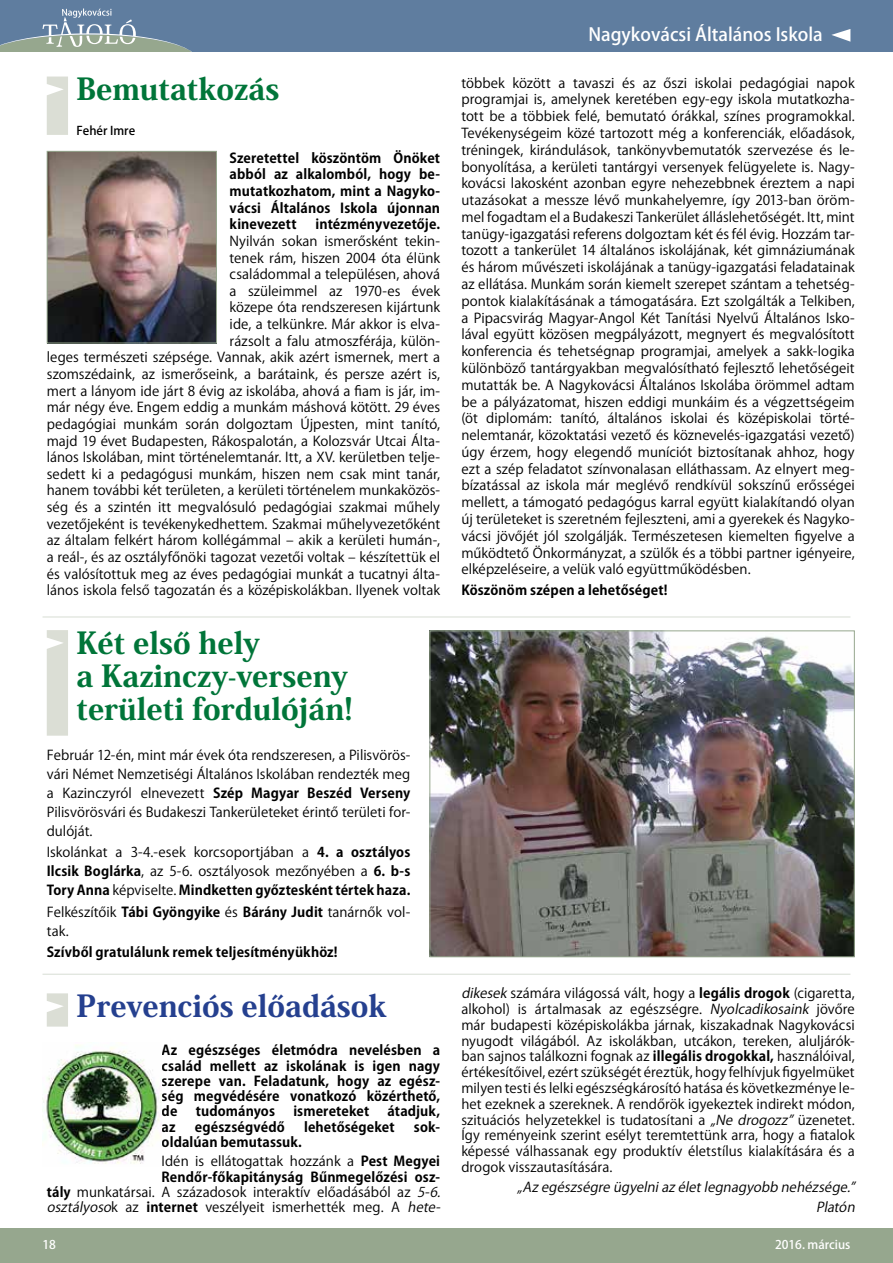
<style>
.page{position:relative;width:893px;height:1263px;background:#fff}
.page>*{position:absolute;margin:0;border:0;box-sizing:border-box;transform-origin:0 0}
.t1{font:800 30px/33px "Koz Min Pr 6 N";color:#007539}
.t2{font:800 30px "Koz Min Pr 6 N";color:#25408f}
.t3{font:500 18px "Koz Go Pr 6 N";color:#fff}
.t4{font:13.5px/16.8px "Koz Go Pr 6 N";letter-spacing:.005em;color:#000;text-align:justify}
.t5{font:700 13.5px/16.6px "Koz Go Pr 6 N";letter-spacing:.01em;color:#000;text-align:justify}
.t6{font:italic 13.5px/20.1px "Koz Go Pr 6 N";color:#000;text-align:right}
.t7{font:500 12px "Koz Go Pr 6 N";color:#fff}
.t8{font:500 12px "Koz Go Pr 6 N";color:#000}
.s1{font-weight:700}
.s2{font-weight:400}
.s3{font-style:italic}
</style>
<div class="page">
<div style="left:0;top:1229px;width:893px;height:34px;background:#96a78e"></div>
<div style="left:0;top:0;width:893px;height:51px;background:#5f7d9f"></div>
<svg style="left:831px;top:29px;width:19px;height:13px"></svg>
<svg style="left:0;top:9px;width:191px;height:42px"></svg>
<svg style="left:47px;top:77px;width:21px;height:58px"></svg>
<img style="left:49px;top:153px;width:166px;height:188px">
<div style="left:47px;top:151px;width:170px;height:192px;border:1px solid #96a78e"></div>
<div style="left:47px;top:630px;width:21px;height:106px;background:#dbded5"></div>
<img style="left:431px;top:632px;width:422px;height:323px">
<div style="left:429px;top:630px;width:426px;height:327px;border:1px solid #96a78e"></div>
<svg style="left:47px;top:993px;width:21px;height:33px"></svg>
<img style="left:43px;top:1045px;width:119px;height:119px">
<hr style="left:43px;top:617px;width:807px;height:1px;background:#96a78e">
<hr style="left:43px;top:974px;width:807px;height:1px;background:#96a78e">
<h1 class="t1" style="left:77px;top:73px;width:204px">Bemutatkozás</h1>
<p class="t8" style="left:77px;top:124px;width:60px">Fehér Imre</p>
<p class="t5" style="left:230px;top:150px;width:212px">Szeretettel köszöntöm Önöket abból az alkalomból, hogy be&shy;mutatkozhatom, mint a Nagyko&shy;vácsi Általános Iskola újonnan kinevezett</p>
<p class="t5" style="left:315px;top:216px;width:126px">intézményvezetője.</p>
<p class="t4" style="left:47px;top:233px;width:395px;text-align:right">Nyilván sokan ismerősként tekin-<br>tenek rám, hiszen 2004 óta élünk<br>családommal a településen, ahová<br>a szüleimmel az 1970-es évek<br>közepe óta rendszeresen kijártunk<br>ide, a telkünkre. Már akkor is elva-<br>rázsolt a falu atmoszférája, külön-<br>leges természeti szépsége. Vannak, akik azért ismernek, mert a szomszédaink, az ismerőseink, a barátaink, és persze azért is, mert a lányom ide járt 8 évig az iskolába, ahová a fiam is jár, im&shy;már négy éve. Engem eddig a munkám máshová kötött. 29 éves pedagógiai munkám során dolgoztam Újpesten, mint tanító, majd 19 évet Budapesten, Rákospalotán, a Kolozsvár Utcai Álta&shy;lános Iskolában, mint történelemtanár. Itt, a XV. kerületben telje&shy;sedett ki a pedagógusi munkám, hiszen nem csak mint tanár, hanem további két területen, a kerületi történelem munkaközös&shy;ség és a szintén itt megvalósuló pedagógiai szakmai műhely vezetőjeként is tevékenykedhettem. Szakmai műhelyvezetőként az általam felkért három kollégámmal – akik a kerületi humán-, a reál-, és az osztályfőnöki tagozat vezetői voltak – készítettük el és valósítottuk meg az éves pedagógiai munkát a tucatnyi álta&shy;lános iskola felső tagozatán és a középiskolákban. Ilyenek voltak</p>
<h1 class="t1" style="left:77px;top:627px;width:278px">Két első hely<br>a Kazinczy-verseny területi fordulóján!</h1>
<p class="t4" style="left:47px;top:746px;width:365px;line-height:19px">Február 12-én, mint már évek óta rendszeresen, a Pilisvörös&shy;vári Német Nemzetiségi Általános Iskolában rendezték meg a Kazinczyról elnevezett <span class="s1">Szép Magyar Beszéd Verseny </span>Pilisvörösvári és Budakeszi Tankerületeket érintő területi for&shy;dulóját.</p>
<p class="t4" style="left:47px;top:843px;width:365px;line-height:19px">Iskolánkat a 3-4.-esek korcsoportjában a <span class="s1">4. a osztályos Ilcsik Boglárka</span>, az 5-6. osztályosok mezőnyében a <span class="s1">6. b-s Tory Anna</span> képviselte. <span class="s1">Mindketten győztesként tértek haza.</span></p>
<p class="t4" style="left:47px;top:902px;width:365px;line-height:19px">Felkészítőik <span class="s1">Tábi Gyöngyike</span> és <span class="s1">Bárány Judit</span> tanárnők vol&shy;tak.</p>
<p class="t5" style="left:47px;top:944px;width:292px">Szívből gratulálunk remek teljesítményükhöz!</p>
<h1 class="t2" style="left:77px;top:989px;width:312px">Prevenciós előadások</h1>
<p class="t5" style="left:162px;top:1043px;width:280px;line-height:15.3px">Az egészséges életmódra nevelésben a család mellett az iskolának is igen nagy szerepe van. Feladatunk, hogy az egész&shy;ség megvédésére vonatkozó közérthető, de</p>
<p class="t5" style="left:196px;top:1103px;width:81px">tudományos</p>
<p class="t5" style="left:293px;top:1103px;width:77px">ismereteket</p>
<p class="t5" style="left:388px;top:1103px;width:54px">átadjuk,</p>
<p class="t5" style="left:162px;top:1118px;width:15px">az</p>
<p class="t5" style="left:195px;top:1118px;width:91px">egészségvédő</p>
<p class="t5" style="left:304px;top:1118px;width:92px">lehetőségeket</p>
<p class="t5" style="left:414px;top:1118px;width:28px">sok-</p>
<p class="t5" style="left:162px;top:1132px;width:280px;line-height:19.5px">oldalúan bemutassuk.<br><span class="s2">Idén is ellátogattak hozzánk a</span> Pest Megyei</p>
<p class="t4" style="left:47px;top:1169px;width:399px;line-height:15.3px;text-align:left;text-indent:115px"><span class="s1">Rendőr-főkapitányság Bűnmegelőzési osz&shy;tály</span> munkatársai. A századosok interaktív előadásából az <span class="s3">5-6. osztályoso</span>k az <span class="s1">internet</span> veszélyeit ismerhették meg. A <span class="s3">hete-</span></p>
<h2 class="t3" style="left:588px;top:25px;width:236px">Nagykovácsi Általános Iskola</h2>
<p class="t4" style="left:461px;top:75px;width:395px">többek között a tavaszi és az őszi iskolai pedagógiai napok programjai is, amelynek keretében egy-egy iskola mutatkozha&shy;tott be a többiek felé, bemutató órákkal, színes programokkal.<br>Tevékenységeim közé tartozott még a konferenciák, előadások, tréningek, kirándulások, tankönyvbemutatók szervezése és le&shy;bonyolítása, a kerületi tantárgyi versenyek felügyelete is. Nagy&shy;kovácsi lakosként azonban egyre nehezebbnek éreztem a napi utazásokat a messze lévő munkahelyemre, így 2013-ban öröm&shy;mel fogadtam el a Budakeszi Tankerület álláslehetőségét. Itt, mint tanügy-igazgatási referens dolgoztam két és fél évig. Hozzám tar&shy;tozott a tankerület 14 általános iskolájának, két gimnáziumának és három művészeti iskolájának a tanügy-igazgatási feladatainak az ellátása. Munkám során kiemelt szerepet szántam a tehetség&shy;pontok kialakításának a támogatására. Ezt szolgálták a Telkiben, a Pipacsvirág Magyar-Angol Két Tanítási Nyelvű Általános Isko&shy;lával együtt közösen megpályázott, megnyert és megvalósított konferencia és tehetségnap programjai, amelyek a sakk-logika különböző tantárgyakban megvalósítható fejlesztő lehetőségeit mutatták be. A Nagykovácsi Általános Iskolába örömmel adtam be a pályázatomat, hiszen eddigi munkáim és a végzettségeim (öt diplomám: tanító, általános iskolai és középiskolai törté&shy;nelemtanár, közoktatási vezető és köznevelés-igazgatási vezető) úgy érzem, hogy elegendő muníciót biztosítanak ahhoz, hogy ezt a szép feladatot színvonalasan elláthassam. Az elnyert meg&shy;bízatással az iskola már meglévő rendkívül sokszínű erősségei mellett, a támogató pedagógus karral együtt kialakítandó olyan új területeket is szeretném fejleszteni, ami a gyerekek és Nagyko&shy;vácsi jövőjét jól szolgálják. Természetesen kiemelten figyelve a működtető Önkormányzat, a szülők és a többi partner igényeire, elképzeléseire, a velük való együttműködésben.</p>
<p class="t5" style="left:461px;top:582px;width:208px">Köszönöm szépen a lehetőséget!</p>
<p class="t4" style="left:461px;top:986px;width:395px;line-height:15.8px"><span class="s3">dikesek</span>számára világossá vált, hogy a <span class="s1">legális drogok</span> (cigaretta, alkohol) is ártalmasak az egészségre. <span class="s3">Nyolcadikosaink</span> jövőre már budapesti középiskolákba járnak, kiszakadnak Nagykovácsi nyugodt világából. Az iskolákban, utcákon, tereken, aluljárók&shy;ban sajnos találkozni fognak az <span class="s1">illegális drogokkal,</span> használóival, értékesítőivel, ezért szükségét éreztük, hogy felhívjuk figyelmüket milyen testi és lelki egészségkárosító hatása és következménye le&shy;het ezeknek a szereknek. A rendőrök igyekeztek indirekt módon, szituációs helyzetekkel is tudatosítani a <span class="s3">„Ne drogozz”</span> üzenetet.<br>Így reményeink szerint esélyt teremtettünk arra, hogy a fiatalok képessé válhassanak egy produktív életstílus kialakítására és a drogok visszautasítására.</p>
<p class="t6" style="left:517px;top:1177px;width:343px">„Azegészségreügyelniazéletlegnagyobb nehézsége.”<br>Platón</p>
<p class="t7" style="left:775px;top:1236px;width:77px">2015. március7</p>
<p class="t7" style="left:43px;top:1236px;width:15px">10</p>
<p class="t7" style="left:775px;top:1238px;width:77px">2016. március</p>
</div>
